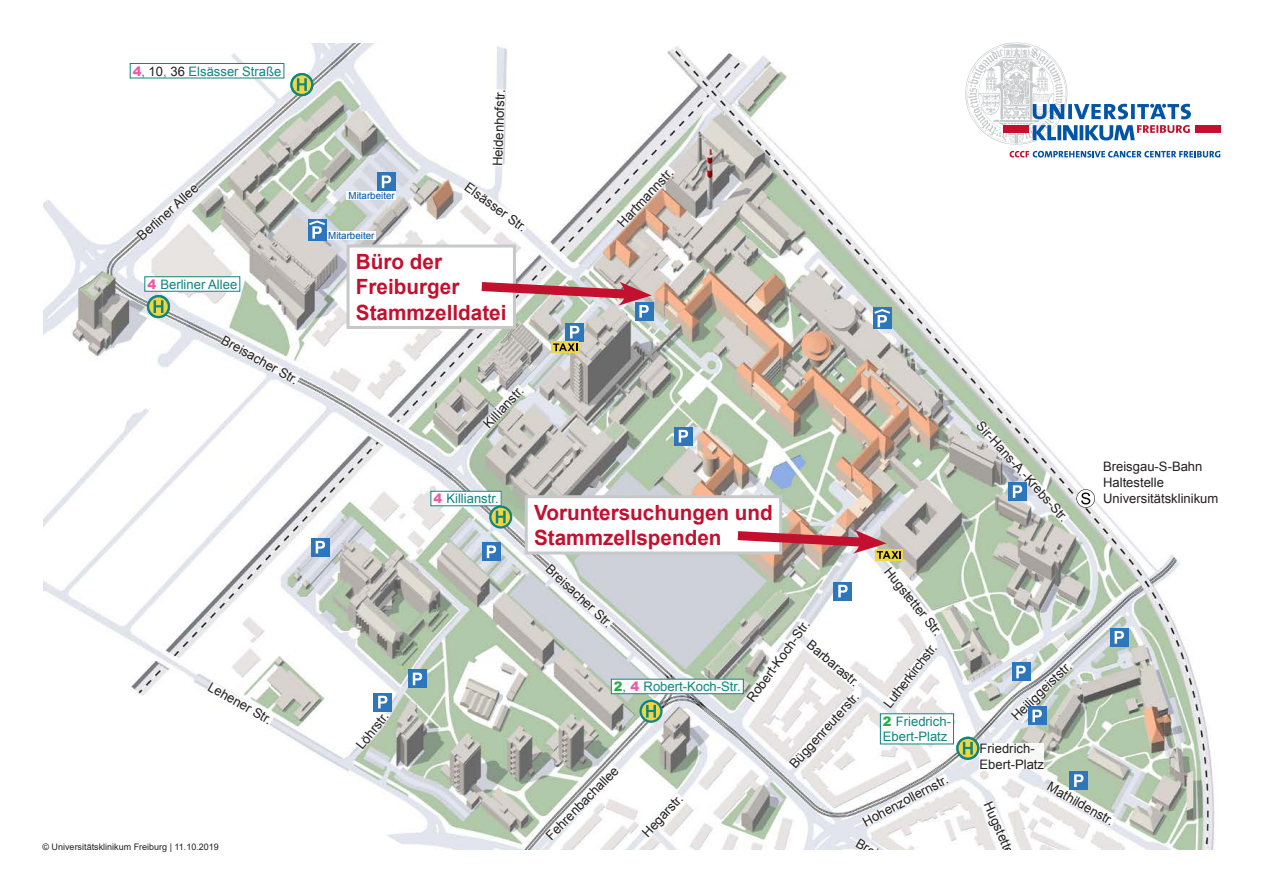
<style>
.page{position:relative;width:1263px;height:893px;background:#fff}
.page>*{position:absolute;margin:0;border:0;box-sizing:border-box;transform-origin:0 0}
.t1{font:700 21px "Arial";color:#c3102e}
.t2{font:13.05px/15.6px "Arial";color:#231f20}
.t3{font:13.05px/15.6px "Arial";color:#12857f}
.t4{font:9.75px "Arial";color:#0154a6}
.t5{font:9px "Arial";color:#231f20}
.s1{font-weight:900;color:#ef59a1}
.s2{color:#231f20}
.s3{font-weight:900;color:#29ab4a}
</style>
<div class="page">
<img style="left:43px;top:43px;width:1178px;height:807px">
<svg style="left:463px;top:182px;width:66px;height:51px"></svg>
<svg style="left:493px;top:89px;width:12px;height:77px"></svg>
<svg style="left:616px;top:166px;width:59px;height:62px"></svg>
<svg style="left:136px;top:182px;width:64px;height:59px"></svg>
<svg style="left:482px;top:384px;width:43px;height:45px"></svg>
<svg style="left:207px;top:681px;width:67px;height:44px"></svg>
<svg style="left:545px;top:563px;width:69px;height:65px"></svg>
<svg style="left:220px;top:334px;width:80px;height:51px"></svg>
<svg style="left:545px;top:764px;width:75px;height:77px"></svg>
<svg style="left:641px;top:793px;width:43px;height:45px"></svg>
<svg style="left:983px;top:800px;width:43px;height:50px"></svg>
<svg style="left:855px;top:838px;width:78px;height:12px"></svg>
<div style="left:979px;top:744px;width:65px;height:25px;background:#fff"></div>
<svg style="left:259px;top:794px;width:173px;height:56px"></svg>
<div style="left:873px;top:307px;width:18px;height:22px;background:#2e76bc"></div>
<svg style="left:874px;top:309px;width:16px;height:18px"></svg>
<div style="left:1110px;top:628px;width:18px;height:18px;background:#2e76bc"></div>
<svg style="left:1114px;top:631px;width:10px;height:13px"></svg>
<svg style="left:976px;top:420px;width:93px;height:103px"></svg>
<div style="left:1028px;top:707px;width:18px;height:18px;background:#2e76bc"></div>
<svg style="left:1010px;top:660px;width:63px;height:62px"></svg>
<div style="left:1069px;top:771px;width:19px;height:19px;background:#2e76bc"></div>
<svg style="left:1046px;top:774px;width:70px;height:52px"></svg>
<svg style="left:746px;top:566px;width:204px;height:261px"></svg>
<div style="left:482px;top:542px;width:19px;height:19px;background:#2e76bc"></div>
<svg style="left:487px;top:545px;width:9px;height:13px"></svg>
<div style="left:311px;top:538px;width:19px;height:18px;background:#2e76bc"></div>
<svg style="left:316px;top:541px;width:9px;height:12px"></svg>
<div style="left:635px;top:302px;width:18px;height:18px;background:#2e76bc"></div>
<svg style="left:408px;top:670px;width:19px;height:18px"></svg>
<svg style="left:413px;top:673px;width:9px;height:12px"></svg>
<svg style="left:374px;top:693px;width:18px;height:18px"></svg>
<svg style="left:355px;top:696px;width:35px;height:54px"></svg>
<div style="left:565px;top:323px;width:19px;height:18px;background:#2e76bc"></div>
<div style="left:674px;top:427px;width:19px;height:18px;background:#2e76bc"></div>
<svg style="left:679px;top:430px;width:9px;height:12px"></svg>
<div style="left:875px;top:549px;width:28px;height:11px;background:#f0d742"></div>
<svg style="left:552px;top:342px;width:27px;height:11px"></svg>
<svg style="left:553px;top:326px;width:26px;height:25px"></svg>
<div style="left:880px;top:714px;width:73px;height:30px;background:#fff"></div>
<div style="left:611px;top:679px;width:132px;height:15px;background:#fff"></div>
<div style="left:611px;top:679px;width:132px;height:15px;border:1px solid #12857f"></div>
<div style="left:431px;top:491px;width:70px;height:15px;background:#fff"></div>
<div style="left:431px;top:491px;width:70px;height:15px;border:1px solid #12857f"></div>
<div style="left:145px;top:277px;width:95px;height:14px;background:#fff"></div>
<div style="left:130px;top:63px;width:154px;height:15px;background:#fff"></div>
<div style="left:130px;top:63px;width:154px;height:15px;border:1px solid #12857f"></div>
<svg style="left:489px;top:505px;width:23px;height:24px"></svg>
<svg style="left:491px;top:508px;width:19px;height:18px"></svg>
<svg style="left:496px;top:511px;width:10px;height:12px"></svg>
<svg style="left:956px;top:737px;width:23px;height:23px"></svg>
<svg style="left:958px;top:739px;width:19px;height:18px"></svg>
<svg style="left:963px;top:742px;width:10px;height:13px"></svg>
<div style="left:147px;top:295px;width:23px;height:23px;background:#12857f;border-radius:50%"></div>
<svg style="left:149px;top:297px;width:19px;height:19px"></svg>
<svg style="left:154px;top:300px;width:9px;height:13px"></svg>
<svg style="left:290px;top:73px;width:23px;height:23px"></svg>
<svg style="left:293px;top:75px;width:18px;height:19px"></svg>
<svg style="left:297px;top:78px;width:10px;height:13px"></svg>
<svg style="left:1076px;top:489px;width:19px;height:19px"></svg>
<svg style="left:639px;top:700px;width:24px;height:23px"></svg>
<div style="left:642px;top:702px;width:18px;height:18px;background:#f0d742;border-radius:50%"></div>
<svg style="left:646px;top:705px;width:10px;height:13px"></svg>
<div style="left:326px;top:231px;width:49px;height:9px;background:#fff"></div>
<div style="left:308px;top:219px;width:18px;height:21px;background:#2e76bc"></div>
<svg style="left:309px;top:220px;width:16px;height:19px"></svg>
<div style="left:377px;top:172px;width:19px;height:19px;background:#2e76bc"></div>
<svg style="left:382px;top:175px;width:9px;height:13px"></svg>
<div style="left:347px;top:191px;width:49px;height:9px;background:#fff"></div>
<div style="left:43px;top:843px;width:182px;height:7px;background:#fff"></div>
<div style="left:1195px;top:125px;width:25px;height:8px;background:#c3102e"></div>
<svg style="left:965px;top:43px;width:226px;height:102px"></svg>
<svg style="left:1009px;top:151px;width:211px;height:7px"></svg>
<div style="left:348px;top:246px;width:166px;height:81px;background:#fff"></div>
<div style="left:347px;top:244px;width:169px;height:85px;border:3px solid #c7c8ca"></div>
<div style="left:526px;top:497px;width:255px;height:56px;background:#fff"></div>
<div style="left:525px;top:495px;width:257px;height:59px;border:3px solid #c7c8ca"></div>
<img style="left:728px;top:526px;width:173px;height:33px">
<svg style="left:481px;top:277px;width:171px;height:41px"></svg>
<p class="t3" style="left:133px;top:63px;width:150px"><span class="s1">4</span>, <span class="s2">10</span>, <span class="s2">36</span> Elsässer Straße</p>
<p class="t2" style="left:134px;top:232px;width:78px;rotate:-42deg">Berliner Allee</p>
<p class="t3" style="left:147px;top:276px;width:91px"><span class="s1">4</span> Berliner Allee</p>
<p class="t2" style="left:227px;top:332px;width:87px;rotate:30deg">Breisacher Str.</p>
<p class="t2" style="left:213px;top:679px;width:73px;rotate:30deg">Lehener Str.</p>
<p class="t5" style="left:43px;top:841px;width:178px">© Universitätsklinikum Freiburg | 11.10.2019</p>
<p class="t4" style="left:349px;top:189px;width:48px">Mitarbeiter</p>
<p class="t4" style="left:328px;top:230px;width:48px">Mitarbeiter</p>
<p class="t2" style="left:490px;top:166px;width:78px;rotate:-88deg">Heidenhofstr.</p>
<p class="t2" style="left:471px;top:179px;width:75px;rotate:36deg">Elsässer Str.</p>
<p class="t1" style="left:356px;top:247px;width:88px">Büro der</p>
<p class="t1" style="left:356px;top:272px;width:105px">Freiburger</p>
<p class="t1" style="left:356px;top:297px;width:152px">Stammzelldatei</p>
<p class="t2" style="left:614px;top:219px;width:76px;rotate:-47deg">Hartmannstr.</p>
<p class="t2" style="left:480px;top:421px;width:54px;rotate:-47deg">Killianstr.</p>
<p class="t3" style="left:433px;top:491px;width:67px"><span class="s1">4</span> Killianstr.</p>
<p class="t1" style="left:534px;top:498px;width:240px">Voruntersuchungen und</p>
<p class="t1" style="left:534px;top:523px;width:189px">Stammzellspenden</p>
<p class="t2" style="left:985px;top:418px;width:131px;rotate:48deg">Sir-Hans-A.-Krebs-Str.</p>
<p class="t2" style="left:1103px;top:459px;width:117px">Breisgau-S-Bahn<br>Haltestelle<br>Universitätsklinikum</p>
<p class="t2" style="left:553px;top:561px;width:87px;rotate:43deg">Breisacher Str.</p>
<p class="t2" style="left:893px;top:564px;width:85px;rotate:51deg">Hugstetter Str.</p>
<p class="t2" style="left:743px;top:696px;width:99px;rotate:-54deg">Robert-Koch-Str.</p>
<p class="t2" style="left:813px;top:637px;width:65px;rotate:40deg">Barbarastr.</p>
<p class="t2" style="left:786px;top:761px;width:98px;rotate:-48deg">Büggenreuterstr.</p>
<p class="t2" style="left:880px;top:701px;width:79px;rotate:-52deg">Lutherkirchstr.</p>
<p class="t2" style="left:1008px;top:712px;width:79px;rotate:-44deg">Heiliggeiststr.</p>
<p class="t3" style="left:614px;top:679px;width:128px"><span class="s3">2</span>, <span class="s1">4</span> Robert-Koch-Str.</p>
<p class="t2" style="left:353px;top:743px;width:45px;rotate:-52deg">Löhrstr.</p>
<p class="t3" style="left:883px;top:713px;width:70px"><span class="s3">2</span> Friedrich-<br>Ebert-Platz</p>
<p class="t2" style="left:979px;top:741px;width:66px">Friedrich-<br>Ebert-Platz</p>
<p class="t2" style="left:542px;top:832px;width:99px;rotate:-45deg">Fehrenbachallee</p>
<p class="t2" style="left:860px;top:816px;width:96px;rotate:-28deg">Hohenzollernstr.</p>
<p class="t2" style="left:1052px;top:778px;width:75px;rotate:30deg">Mathildenstr.</p>
<p class="t2" style="left:639px;top:830px;width:54px;rotate:-47deg">Hegarstr.</p>
<p class="t2" style="left:995px;top:799px;width:85px;rotate:66deg">Hugstetter Str.</p>
</div>
